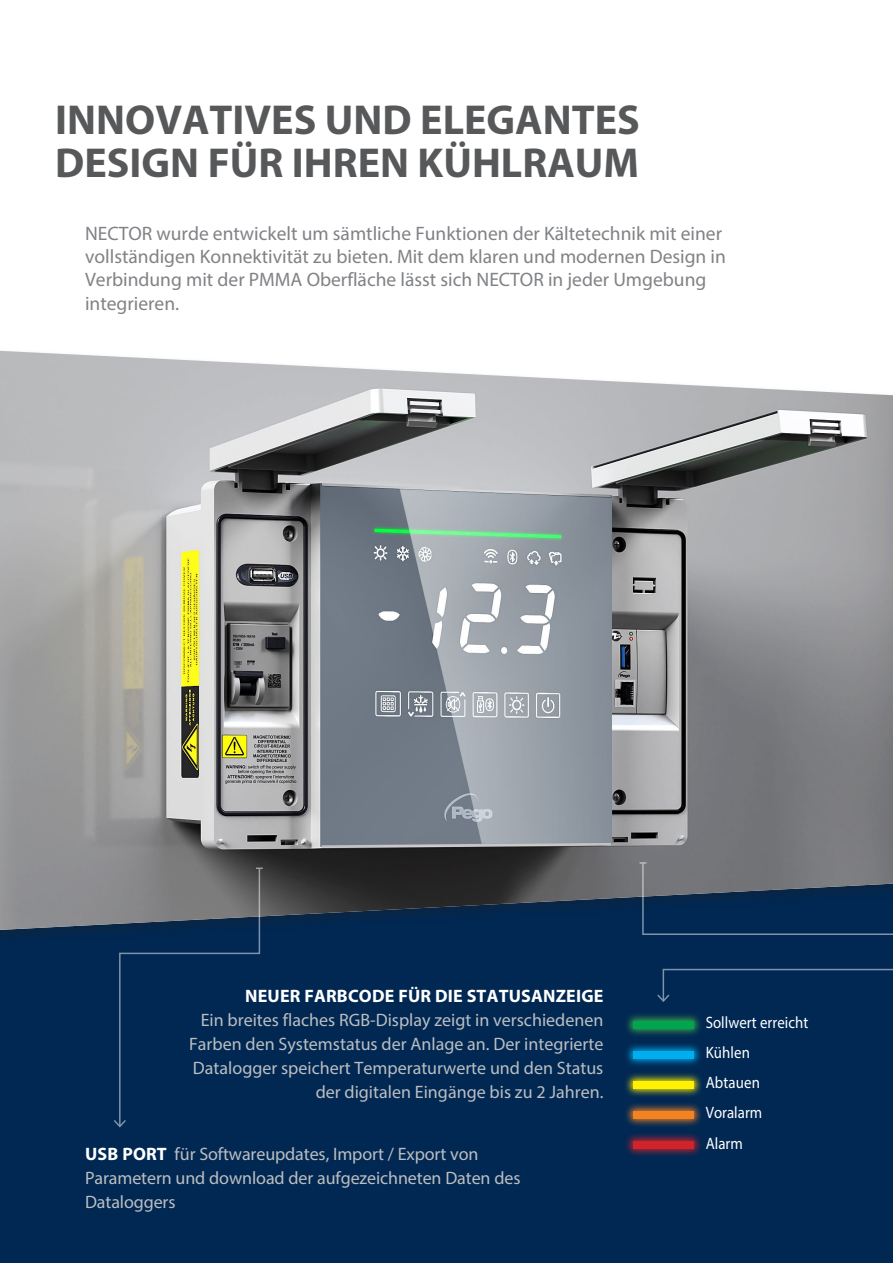
<style>
.page{position:relative;width:893px;height:1263px;background:#fff}
.page>*{position:absolute;margin:0;border:0;box-sizing:border-box;transform-origin:0 0}
.titoli{font:700 42px/42.9px "Myriad Pro";color:#57585a}
.t1{font:19.5px/23.4px "Myriad Pro";color:#808285}
.t2{font:18px/24px "Myriad Pro";color:#bcbdc0;text-align:right}
.t3{font:16.5px "Myriad Pro";letter-spacing:.005em;color:#fff;scale:.9 1}
.s1{font-weight:700;color:#fff}
</style>
<div class="page">
<div style="left:0;top:946px;width:893px;height:317px;background:#002853"></div>
<div style="left:0;top:347px;width:893px;height:599px;background:#231f20;opacity:.3"></div>
<img style="left:0;top:351px;width:893px;height:579px">
<svg style="left:623px;top:1011px;width:80px;height:27px"></svg>
<div style="left:633px;top:1021px;width:61px;height:7px;background:#00a54f"></div>
<svg style="left:623px;top:1041px;width:80px;height:27px;background:#004676"></svg>
<div style="left:633px;top:1051px;width:61px;height:7px;background:#00aeef"></div>
<svg style="left:623px;top:1102px;width:80px;height:26px;background:#333a47"></svg>
<div style="left:633px;top:1111px;width:61px;height:8px;background:#f58220"></div>
<svg style="left:623px;top:1072px;width:80px;height:26px;background:#3d583e"></svg>
<div style="left:633px;top:1081px;width:61px;height:7px;background:#fff101"></div>
<svg style="left:623px;top:1132px;width:80px;height:26px;background:#2b2649"></svg>
<div style="left:633px;top:1141px;width:61px;height:8px;background:#d1232a"></div>
<svg style="left:656px;top:968px;width:237px;height:52px;background:#042c55"></svg>
<svg style="left:112px;top:867px;width:151px;height:261px;background:#1b3a5c"></svg>
<svg style="left:640px;top:861px;width:253px;height:75px;background:#324963"></svg>
<p class="titoli" style="left:55px;top:97px;width:586px">INNOVATIVES UND ELEGANTES<br>DESIGN FÜR IHREN KÜHLRAUM</p>
<p class="t1" style="left:85px;top:221px;width:642px">NECTOR wurde entwickelt um sämtliche Funktionen der Kältetechnik mit einer vollständigen Konnektivität zu bieten. Mit dem klaren und modernen Design in Verbindung mit der PMMA Oberfläche lässt sich NECTOR in jeder Umgebung integrieren.</p>
<p class="t2" style="left:189px;top:984px;width:416px"><span class="s1">NEUER FARBCODE FÜR DIE STATUSANZEIGE<br></span>Ein breites flaches RGB-Display zeigt in verschiedenen Farben den Systemstatus der Anlage an. Der integrierte Datalogger speichert Temperaturwerte und den Status der digitalen Eingänge bis zu 2 Jahren.</p>
<p class="t2" style="left:85px;top:1142px;width:437px;text-align:left"><span class="s1">USB PORT</span> für Softwareupdates, Import / Export von<br>Parametern und download der aufgezeichneten Daten des<br>Dataloggers</p>
<p class="t3" style="left:706px;top:1012px;width:116px">Sollwert erreicht</p>
<p class="t3" style="left:706px;top:1042px;width:51px">Kühlen</p>
<p class="t3" style="left:706px;top:1072px;width:62px">Abtauen</p>
<p class="t3" style="left:706px;top:1102px;width:64px">Voralarm</p>
<p class="t3" style="left:706px;top:1133px;width:43px">Alarm</p>
</div>
